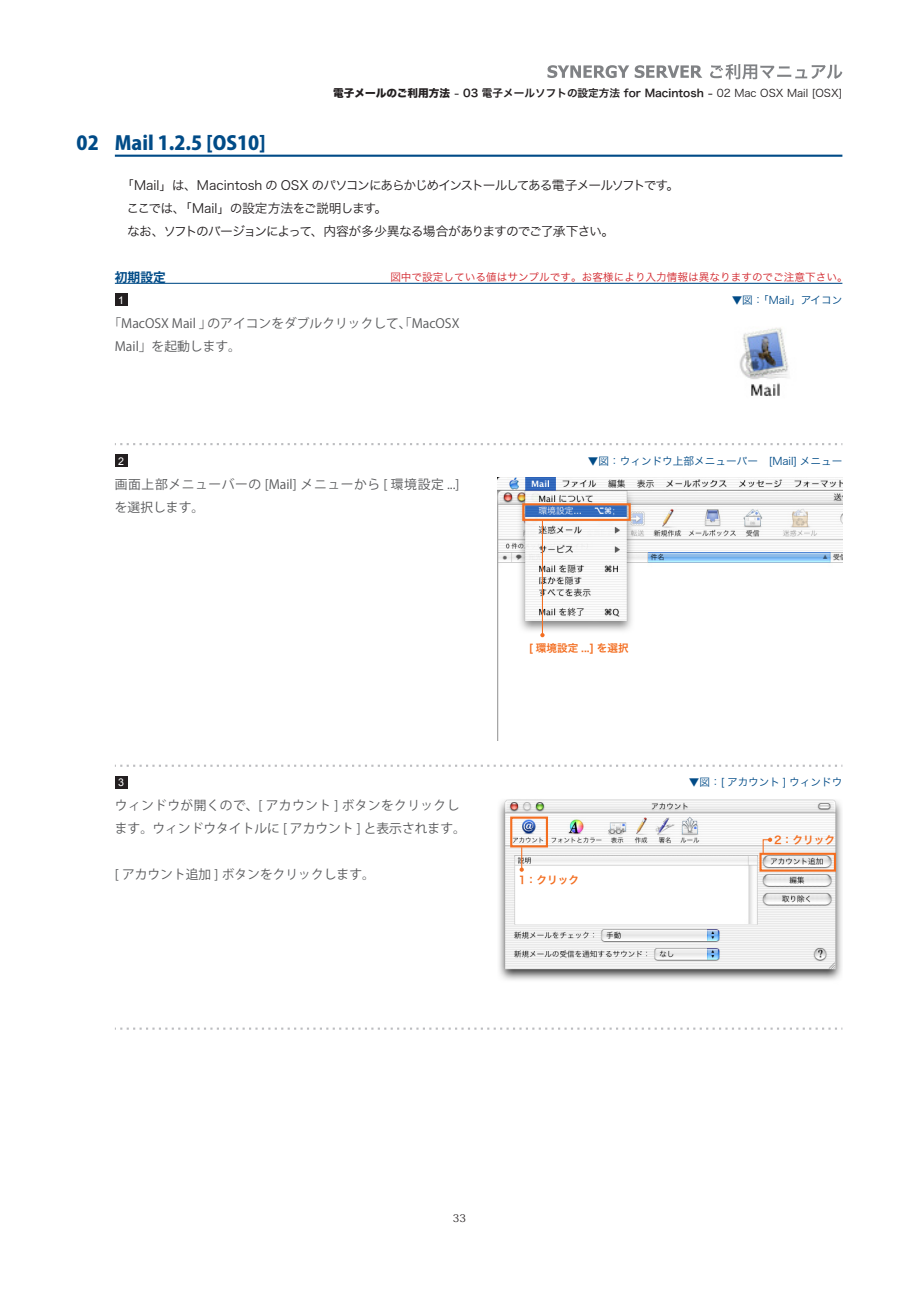
<style>
.page{position:relative;width:919px;height:1289px;background:#fff}
.page>*{position:absolute;margin:0;border:0;box-sizing:border-box;transform-origin:0 0}
.t1{font:800 19.2px "Koz Go Std";color:#004b87}
.t2{font:12.75px/23px "Hira Kaku Pro W3";letter-spacing:-.07em;color:#231f20}
.t3{font:12.75px/23px "Koz Go Std";color:#57585a}
.t4{font:12.75px/23px "Koz Go Std";letter-spacing:.03em;color:#57585a}
.t5{font:12.75px/23px "Koz Go Std";letter-spacing:.05em;color:#57585a}
.t6{font:700 12.75px "Koz Go Std";color:#004b87}
.t7{font:10.65px "Hira Kaku Pro W6";color:#231f20}
.t8{font:10.65px "Hira Kaku Pro W3";color:#004b87}
.t9{font:10.65px "Hira Kaku Pro W3";color:#d1232a}
.t10{font:10.65px "Hira Kaku Pro W6";color:#f36e21}
.t11{font:10.65px "Arial";color:#fff}
.t12{font:10.65px "Koz Min Std";color:#231f20}
.s1{font-family:"Hira Kaku Std W8"}
.s2{font-family:"Hira Kaku Pro W3";font-size:12.75px}
.s3{font-family:"Hira Kaku Pro W3"}
</style>
<div class="page">
<svg style="left:547px;top:64px;width:295px;height:15px"></svg>
<img style="left:497px;top:477px;width:345px;height:263px">
<img style="left:499px;top:799px;width:343px;height:181px">
<img style="left:739px;top:328px;width:50px;height:69px">
<hr style="left:115px;top:155px;width:727px;height:2px;background:#004b87">
<div style="left:115px;top:776px;width:13px;height:12px;background:#231f20"></div>
<div style="left:115px;top:293px;width:13px;height:13px;background:#231f20"></div>
<div style="left:115px;top:454px;width:13px;height:13px;background:#231f20"></div>
<svg style="left:115px;top:764px;width:727px;height:2px"></svg>
<svg style="left:115px;top:443px;width:727px;height:2px"></svg>
<svg style="left:115px;top:1027px;width:727px;height:2px"></svg>
<hr style="left:115px;top:283px;width:727px;height:1px;background:#004b87">
<div style="left:522px;top:503px;width:108px;height:18px;border:2px solid #f36e21"></div>
<hr style="left:542px;top:520px;width:1px;height:115px;background:#f36e21">
<svg style="left:540px;top:633px;width:4px;height:4px"></svg>
<div style="left:510px;top:816px;width:38px;height:31px;border:2px solid #f36e21"></div>
<div style="left:759px;top:852px;width:77px;height:19px;border:2px solid #f36e21"></div>
<svg style="left:519px;top:847px;width:5px;height:24px"></svg>
<svg style="left:762px;top:837px;width:10px;height:17px"></svg>
<p class="t7" style="left:333px;top:84px;width:510px"><span class="s1">電子メールのご利用方法</span> <span class="s2">-</span> 03 電子メールソフトの設定方法 for Macintosh <span class="s2">-</span> <span class="s3">02 Mac OSX Mail [OSX]</span></p>
<h1 class="t1" style="left:77px;top:130px;width:190px">02 Mail 1.2.5 [OS10]</h1>
<p class="t2" style="left:127px;top:173px;width:554px;text-indent:-5px">「Mail」は、Macintosh の OSX のパソコンにあらかじめインストールしてある電子メールソフトです。ここでは、「Mail」の設定方法をご説明します。<br>なお、ソフトのバージョンによって、内容が多少異なる場合がありますのでご了承下さい。</p>
<p class="t6" style="left:115px;top:269px;width:53px">初期設定</p>
<p class="t3" style="left:115px;top:312px;width:346px;text-indent:-6px">「MacOSX Mail 」のアイコンをダブルクリックして、「MacOSX<br>Mail」を起動します。</p>
<p class="t9" style="left:390px;top:267px;width:459px">図中で設定している値はサンプルです。お客様により入力情報は異なりますのでご注意下さい。</p>
<p class="t8" style="left:731px;top:290px;width:112px">▼図：「Mail」アイコン</p>
<p class="t11" style="left:118px;top:294px;width:7px">1</p>
<p class="t11" style="left:118px;top:455px;width:7px">2</p>
<p class="t5" style="left:115px;top:473px;width:346px">画面上部メニューバーの [Mail] メニューから [ 環境設定 ...]を選択します。</p>
<p class="t11" style="left:118px;top:776px;width:7px">3</p>
<p class="t4" style="left:115px;top:794px;width:352px">ウィンドウが開くので、[ アカウント ] ボタンをクリックします。ウィンドウタイトルに [ アカウント ] と表示されます。</p>
<p class="t3" style="left:115px;top:863px;width:261px">[ アカウント追加 ] ボタンをクリックします。</p>
<p class="t8" style="left:587px;top:451px;width:256px">▼図：ウィンドウ上部メニューバー　[Mail] メニュー</p>
<p class="t10" style="left:529px;top:638px;width:101px">[ 環境設定 ...] を選択</p>
<p class="t10" style="left:518px;top:870px;width:62px">1：クリック</p>
<p class="t8" style="left:688px;top:772px;width:155px">▼図：[ アカウント ] ウィンドウ</p>
<p class="t10" style="left:774px;top:830px;width:62px">2：クリック</p>
<p class="t12" style="left:453px;top:1211px;width:15px">33</p>
</div>
